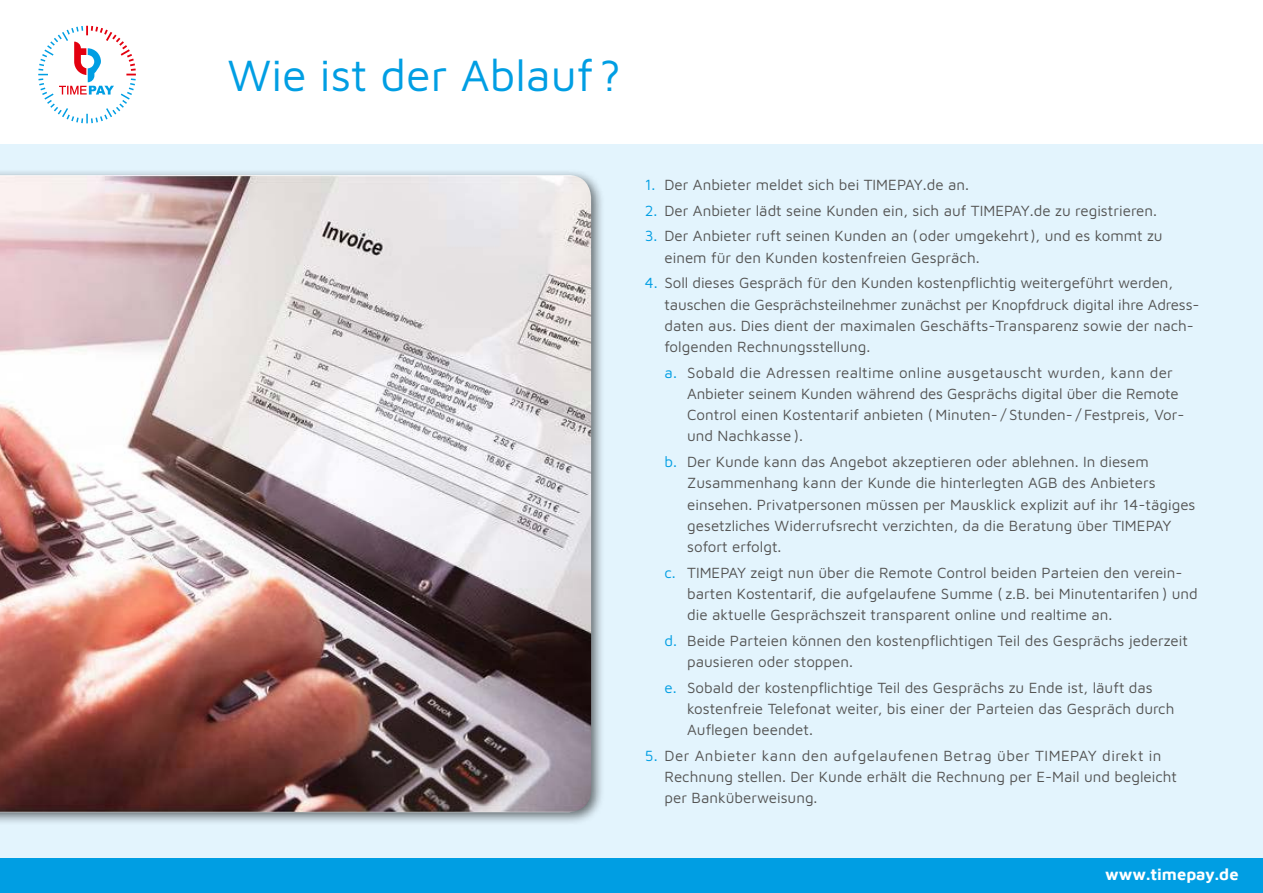
<style>
.page{position:relative;width:1263px;height:893px;background:#fff}
.page>*{position:absolute;margin:0;border:0;box-sizing:border-box;transform-origin:0 0}
.t1{font:45px "Maven Pro";color:#009ee3}
.t2{font:700 16.5px "Maven Pro";color:#fff}
.t3{font:15.15px/21.1px "Maven Pro";color:#545453}
.s1{color:#009ee3}
</style>
<div class="page">
<div style="left:0;top:145px;width:1263px;height:727px;background:#e3f4fd"></div>
<svg style="left:38px;top:26px;width:98px;height:97px"></svg>
<div style="left:0;top:169px;width:605px;height:657px;background:#000;opacity:.56"></div>
<img style="left:0;top:175px;width:591px;height:637px">
<div style="left:0;top:859px;width:1263px;height:34px;background:#009ee3"></div>
<h1 class="t1" style="left:227px;top:45px;width:395px">Wie ist der Ablauf?</h1>
<p class="t3" style="left:645px;top:173px;width:326px"><span class="s1">1.</span> Der Anbieter meldet sich bei TIMEPAY.de an.</p>
<p class="t3" style="left:645px;top:199px;width:514px"><span class="s1">2.</span> Der Anbieter lädt seine Kunden ein, sich auf TIMEPAY.de zu registrieren.</p>
<p class="t3" style="left:664px;top:225px;width:500px;text-indent:-20px"><span class="s1">3.</span> Der Anbieter ruft seinen Kunden an (oder umgekehrt), und es kommt zu einem für den Kunden kostenfreien Gespräch.</p>
<p class="t3" style="left:664px;top:272px;width:536px;text-indent:-20px"><span class="s1">4.</span> Soll dieses Gespräch für den Kunden kostenpflichtig weitergeführt werden, tauschen die Gesprächsteilnehmer zunächst per Knopfdruck digital ihre Adress&shy;daten aus. Dies dient der maximalen Geschäfts-Transparenz sowie der nach&shy;folgenden Rechnungsstellung.</p>
<p class="t3" style="left:687px;top:361px;width:499px;text-indent:-23px"><span class="s1">a.</span> Sobald die Adressen realtime online ausgetauscht wurden, kann der Anbieter seinem Kunden während des Gesprächs digital über die Remote Control einen Kostentarif anbieten ( Minuten- / Stunden- / Festpreis, Vor&shy;und Nachkasse ).</p>
<p class="t3" style="left:687px;top:450px;width:510px;text-indent:-23px"><span class="s1">b.</span> Der Kunde kann das Angebot akzeptieren oder ablehnen. In diesem Zusammenhang kann der Kunde die hinterlegten AGB des Anbieters einsehen. Privatpersonen müssen per Mausklick explizit auf ihr 14-tägiges gesetzliches Widerrufsrecht verzichten, da die Beratung über TIMEPAY sofort erfolgt.</p>
<p class="t3" style="left:687px;top:561px;width:512px;text-indent:-23px"><span class="s1">c.</span> TIMEPAY zeigt nun über die Remote Control beiden Parteien den verein&shy;barten Kostentarif, die aufgelaufene Summe ( z.B. bei Minutentarifen ) und die aktuelle Gesprächszeit transparent online und realtime an.</p>
<p class="t3" style="left:687px;top:629px;width:502px;text-indent:-23px"><span class="s1">d.</span> Beide Parteien können den kostenpflichtigen Teil des Gesprächs jederzeit pausieren oder stoppen.</p>
<p class="t3" style="left:687px;top:676px;width:489px;text-indent:-23px"><span class="s1">e.</span> Sobald der kostenpflichtige Teil des Gesprächs zu Ende ist, läuft das kostenfreie Telefonat weiter, bis einer der Parteien das Gespräch durch<br>Auflegen beendet.</p>
<p class="t3" style="left:664px;top:744px;width:514px;text-indent:-20px"><span class="s1">5.</span> Der Anbieter kann den aufgelaufenen Betrag über TIMEPAY direkt in<br>Rechnung stellen. Der Kunde erhält die Rechnung per E-Mail und begleicht per Banküberweisung.</p>
<p class="t2" style="left:1105px;top:863px;width:135px">www.timepay.de</p>
</div>
